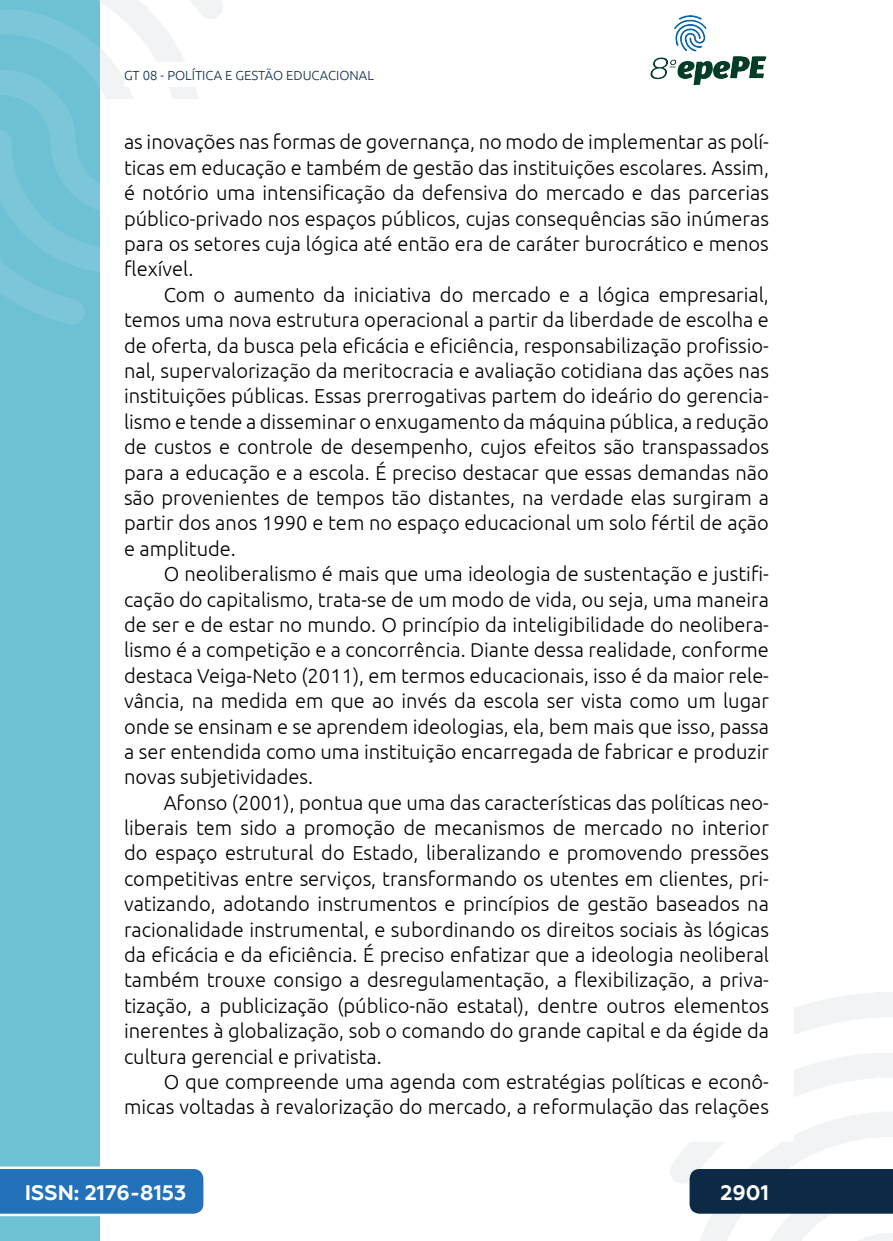
<style>
.page{position:relative;width:893px;height:1241px;background:#fff}
.page>*{position:absolute;margin:0;border:0;box-sizing:border-box;transform-origin:0 0}
.t1{font:700 21px "Geometria";color:#fff}
._5_CORPO{font:300 20.12px/25.4px "Ubuntu";color:#000;text-align:justify}
.t2{font:300 13.12px "Ubuntu";color:#0c2a46}
</style>
<div class="page">
<svg style="left:670px;top:992px;width:223px;height:248px"></svg>
<svg style="left:99px;top:0;width:124px;height:324px"></svg>
<img style="left:650px;top:15px;width:117px;height:71px">
<div style="left:0;top:0;width:99px;height:1240px;background:#6ec0d5"></div>
<svg style="left:0;top:0;width:99px;height:325px"></svg>
<svg style="left:0;top:1166px;width:203px;height:49px;background:#367dbf"></svg>
<div style="left:690px;top:1168px;width:203px;height:45px;background:#0c2a46"></div>
<div style="left:124px;top:62px;width:516px;height:25px;background:#fff"></div>
<p class="t2" style="left:124px;top:67px;width:251px">GT 08 - POLÍTICA E GESTÃO EDUCACIONAL</p>
<p class="_5_CORPO" style="left:124px;top:129px;width:646px">as inovações nas formas de governança, no modo de implementar as polí&shy;ticas em educação e também de gestão das instituições escolares. Assim, é notório uma intensificação da defensiva do mercado e das parcerias público-privado nos espaços públicos, cujas consequências são inúmeras para os setores cuja lógica até então era de caráter burocrático e menos flexível.</p>
<p class="_5_CORPO" style="left:124px;top:281px;width:646px;text-indent:40px">Com o aumento da iniciativa do mercado e a lógica empresarial, temos uma nova estrutura operacional a partir da liberdade de escolha e de oferta, da busca pela eficácia e eficiência, responsabilização profissio&shy;nal, supervalorização da meritocracia e avaliação cotidiana das ações nas instituições públicas. Essas prerrogativas partem do ideário do gerencia&shy;lismo e tende a disseminar o enxugamento da máquina pública, a redução de custos e controle de desempenho, cujos efeitos são transpassados para a educação e a escola. É preciso destacar que essas demandas não são provenientes de tempos tão distantes, na verdade elas surgiram a partir dos anos 1990 e tem no espaço educacional um solo fértil de ação e amplitude.</p>
<p class="_5_CORPO" style="left:124px;top:560px;width:646px;text-indent:40px">O neoliberalismo é mais que uma ideologia de sustentação e justifi&shy;cação do capitalismo, trata-se de um modo de vida, ou seja, uma maneira de ser e de estar no mundo. O princípio da inteligibilidade do neolibera&shy;lismo é a competição e a concorrência. Diante dessa realidade, conforme destaca Veiga-Neto (2011), em termos educacionais, isso é da maior rele&shy;vância, na medida em que ao invés da escola ser vista como um lugar onde se ensinam e se aprendem ideologias, ela, bem mais que isso, passa a ser entendida como uma instituição encarregada de fabricar e produzir novas subjetividades.</p>
<p class="_5_CORPO" style="left:124px;top:789px;width:646px;text-indent:40px">Afonso (2001), pontua que uma das características das políticas neo&shy;liberais tem sido a promoção de mecanismos de mercado no interior do espaço estrutural do Estado, liberalizando e promovendo pressões competitivas entre serviços, transformando os utentes em clientes, pri&shy;vatizando, adotando instrumentos e princípios de gestão baseados na racionalidade instrumental, e subordinando os direitos sociais às lógicas da eficácia e da eficiência. É preciso enfatizar que a ideologia neoliberal também trouxe consigo a desregulamentação, a flexibilização, a priva&shy;tização, a publicização (público-não estatal), dentre outros elementos inerentes à globalização, sob o comando do grande capital e da égide da cultura gerencial e privatista.</p>
<p class="_5_CORPO" style="left:124px;top:1068px;width:646px;text-align:right">O que compreende uma agenda com estratégias políticas e econô&shy;micas voltadas à revalorização do mercado, a reformulação das relações</p>
<p class="t1" style="left:25px;top:1179px;width:163px">ISSN: 2176-8153</p>
<p class="t1" style="left:721px;top:1179px;width:50px">2901</p>
</div>
